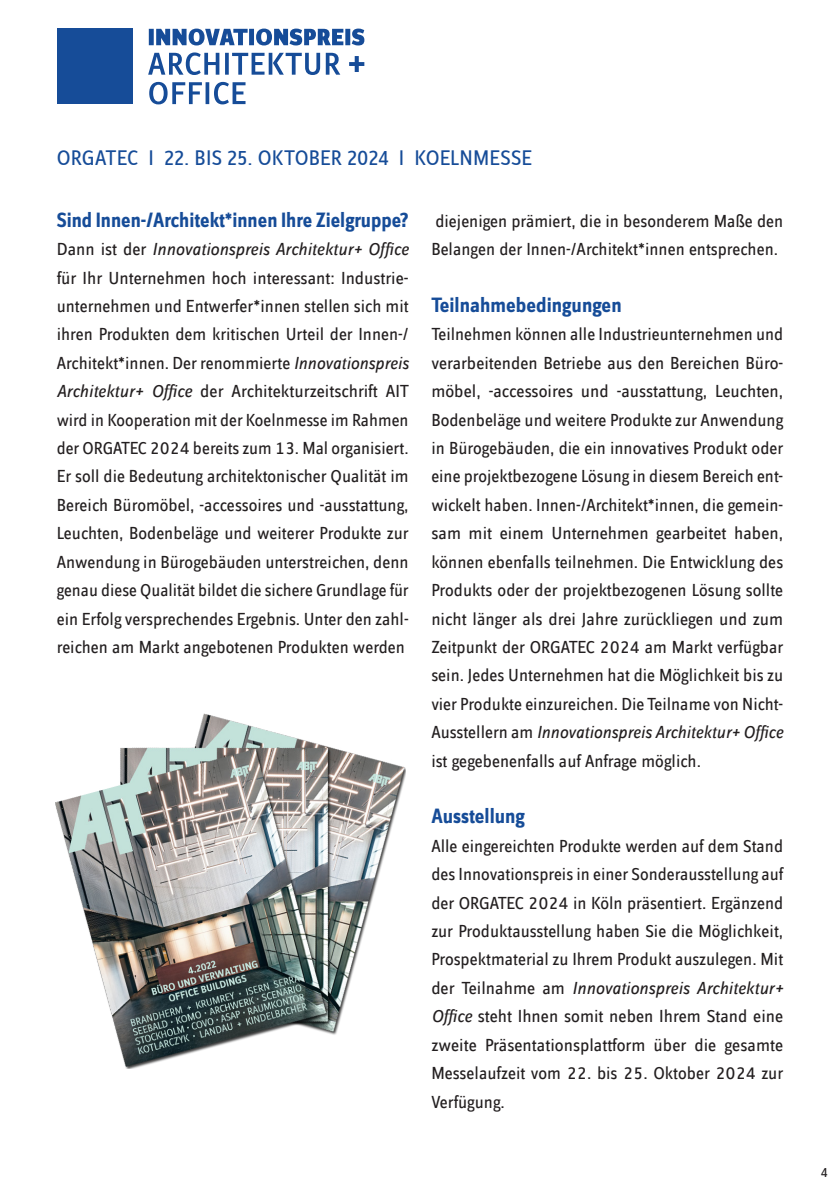
<style>
.page{position:relative;width:840px;height:1191px;background:#fff}
.page>*{position:absolute;margin:0;border:0;box-sizing:border-box;transform-origin:0 0}
.t1{font:21.8px "Zine Sans Dis";letter-spacing:.005em;color:#164c98}
.t2{font:700 21.4px "Zine Sans Dis";color:#164c98;scale:.92 1}
.t3{font:700 21.4px "Zine Sans Dis";color:#164c98;scale:.94 1}
.t4{font:18px/28.4px "Zine Sans Dis Regular Roman Tf";color:#231f20;text-align:justify}
.t5{font:14px "Zine Sans Dis";color:#231f20}
.s1{font-family:"Zine Sans Dis Regular Italic Tf"}
</style>
<div class="page">
<div style="left:57px;top:28px;width:76px;height:76px;background:#164c98"></div>
<svg style="left:149px;top:82px;width:96px;height:22px"></svg>
<svg style="left:148px;top:52px;width:216px;height:23px"></svg>
<svg style="left:149px;top:29px;width:215px;height:16px"></svg>
<img style="left:55px;top:713px;width:350px;height:355px">
<p class="t1" style="left:57px;top:147px;width:476px">ORGATEC I 22. BIS 25. OKTOBER 2024 I KOELNMESSE</p>
<p class="t2" style="left:57px;top:209px;width:384px">Sind Innen-/Architekt*innen Ihre Zielgruppe?</p>
<p class="t4" style="left:57px;top:236px;width:353px">Dann ist der <span class="s1">Innovationspreis Architektur+ Office </span>für Ihr Unternehmen hoch interessant: Industrie&shy;unternehmen und Entwerfer*innen stellen sich mit ihren Produkten dem kritischen Urteil der Innen-/ Architekt*innen. Der renommierte <span class="s1">Innovationspreis Architektur+ Office</span> der Architekturzeitschrift AIT wird in Kooperation mit der Koelnmesse im Rahmen der ORGATEC 2024 bereits zum 13. Mal organisiert.<br>Er soll die Bedeutung architektonischer Qualität im Bereich Büromöbel, -accessoires und -ausstattung, Leuchten, Bodenbeläge und weiterer Produkte zur Anwendung in Bürogebäuden unterstreichen, denn genau diese Qualität bildet die sichere Grundlage für ein Erfolg versprechendes Ergebnis. Unter den zahl&shy;reichen am Markt angebotenen Produkten werden</p>
<p class="t4" style="left:431px;top:207px;width:353px">diejenigen prämiert, die in besonderem Maße den<br>Belangen der Innen-/Architekt*innen entsprechen.</p>
<p class="t3" style="left:431px;top:294px;width:204px">Teilnahmebedingungen</p>
<p class="t4" style="left:431px;top:321px;width:353px">Teilnehmen können alle Industrieunternehmen und verarbeitenden Betriebe aus den Bereichen Büro&shy;möbel, -accessoires und -ausstattung, Leuchten, Bodenbeläge und weitere Produkte zur Anwendung in Bürogebäuden, die ein innovatives Produkt oder eine projektbezogene Lösung in diesem Bereich ent&shy;wickelt haben. Innen-/Architekt*innen, die gemein&shy;sam mit einem Unternehmen gearbeitet haben, können ebenfalls teilnehmen. Die Entwicklung des Produkts oder der projektbezogenen Lösung sollte nicht länger als drei Jahre zurückliegen und zum Zeitpunkt der ORGATEC 2024 am Markt verfügbar sein. Jedes Unternehmen hat die Möglichkeit bis zu vier Produkte einzureichen. Die Teilname von Nicht-Ausstellern am <span class="s1">Innovationspreis Architektur+ Office </span>ist gegebenenfalls auf Anfrage möglich.</p>
<p class="t3" style="left:431px;top:805px;width:101px">Ausstellung</p>
<p class="t4" style="left:431px;top:832px;width:353px">Alle eingereichten Produkte werden auf dem Stand des Innovationspreis in einer Sonderausstellung auf der ORGATEC 2024 in Köln präsentiert. Ergänzend zur Produktausstellung haben Sie die Möglichkeit, Prospektmaterial zu Ihrem Produkt auszulegen. Mit der Teilnahme am <span class="s1">Innovationspreis Architektur+ Office</span> steht Ihnen somit neben Ihrem Stand eine zweite Präsentationsplattform über die gesamte Messelaufzeit vom 22. bis 25. Oktober 2024 zur Verfügung.</p>
<p class="t5" style="left:820px;top:1165px;width:8px">4</p>
</div>
